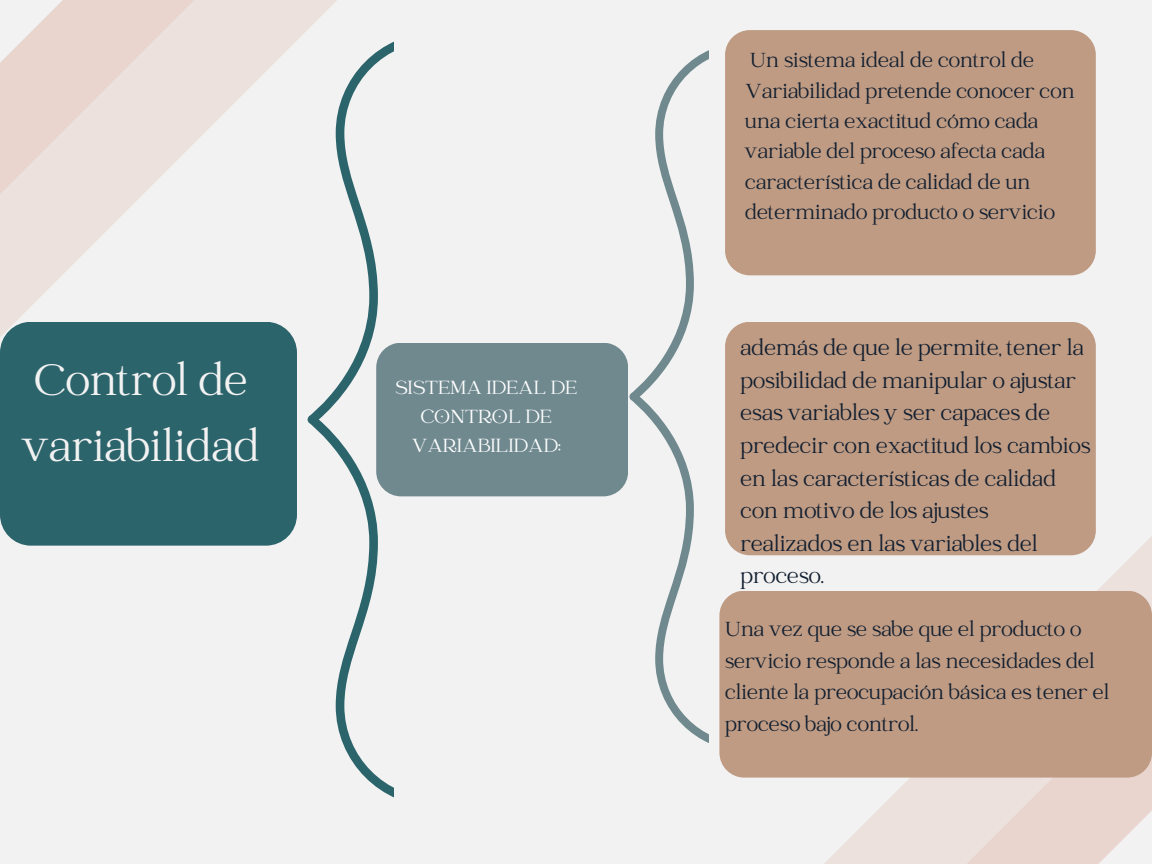
<style>
.page{position:relative;width:1152px;height:864px;background:#f2f2f2}
.page>*{position:absolute;margin:0;border:0;box-sizing:border-box;transform-origin:0 0}
.t1{font:48px/66.3px "Catchy Mager";color:#f2f2f2}
.t2{font:24px/32.7px "Catchy Mager";color:#121f30}
.t3{font:22.5px/30.3px "Catchy Mager";color:#121f30}
.t4{font:21px/29.2px "Catchy Mager";color:#fff;text-align:center}
</style>
<div class="page">
<svg style="left:308px;top:41px;width:86px;height:757px"></svg>
<div style="left:0;top:322px;width:297px;height:224px;background:#2c646c;border-radius:31px"></div>
<svg style="left:629px;top:50px;width:80px;height:693px"></svg>
<svg style="left:818px;top:535px;width:334px;height:329px"></svg>
<svg style="left:961px;top:758px;width:191px;height:106px;background:#eadad4"></svg>
<div style="left:719px;top:591px;width:433px;height:187px;background:#bf9b83;border-radius:25px"></div>
<div style="left:376px;top:343px;width:252px;height:153px;background:#6f898f;border-radius:25px"></div>
<div style="left:725px;top:322px;width:371px;height:233px;background:#bf9b83;border-radius:25px"></div>
<div style="left:725px;top:30px;width:371px;height:245px;background:#bf9b83;border-radius:25px"></div>
<svg style="left:0;top:0;width:337px;height:337px"></svg>
<svg style="left:0;top:0;width:194px;height:203px;background:#ebddd8"></svg>
<p class="t1" style="left:23px;top:350px;width:239px">Control de variabilidad</p>
<p class="t4" style="left:395px;top:374px;width:183px">SISTEMA IDEAL DE<br>CONTROL DE<br>VARIABILIDAD:</p>
<p class="t3" style="left:745px;top:47px;width:331px">Un sistema ideal de control de<br>Variabilidad pretende conocer con una cierta exactitud cómo cada variable del proceso afecta cada característica de calidad de un determinado producto o servicio</p>
<p class="t2" style="left:740px;top:333px;width:352px">además de que le permite, tener la posibilidad de manipular o ajustar esas variables y ser capaces de predecir con exactitud los cambios en las características de calidad con motivo de los ajustes realizados en las variables del proceso.</p>
<p class="t3" style="left:725px;top:615px;width:386px;line-height:31.5px">Una vez que se sabe que el producto o servicio responde a las necesidades del cliente la preocupación básica es tener el proceso bajo control.</p>
</div>
